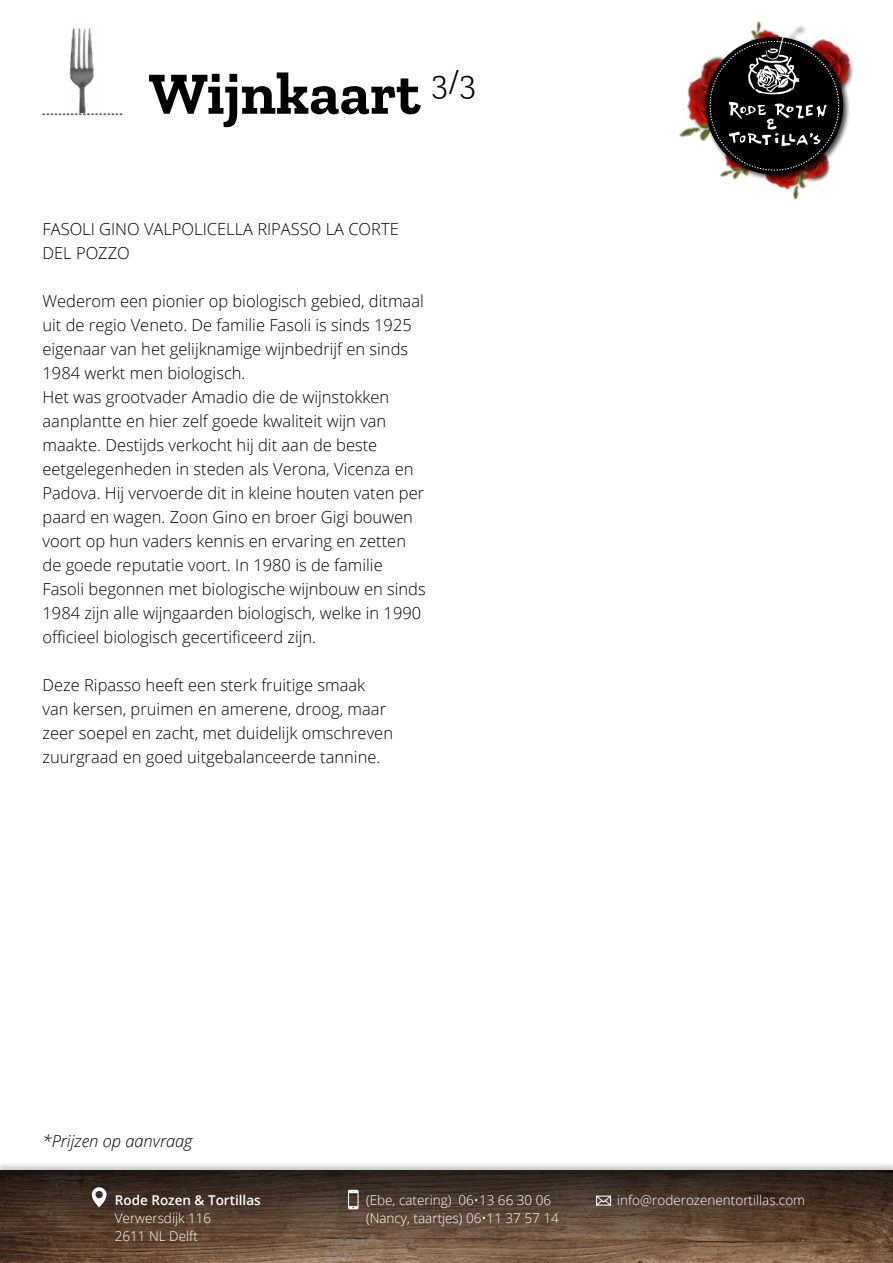
<style>
.page{position:relative;width:893px;height:1263px;background:#fff}
.page>*{position:absolute;margin:0;border:0;box-sizing:border-box;transform-origin:0 0}
.t1{font:700 60px "Zilla Slab";color:#000}
.t2{font:300 16.5px/24px "Open Sans";color:#000}
.t3{font:italic 300 16.5px "Open Sans";color:#000}
.t4{font:300 13.5px/18px "Open Sans";color:#fff}
.t5{font:600 13.5px "Open Sans";color:#fff}
</style>
<div class="page">
<div style="left:0;top:1162px;width:893px;height:101px;background:#000;opacity:.2"></div>
<svg style="left:0;top:1171px;width:893px;height:92px;background:#574232"></svg>
<svg style="left:92px;top:1187px;width:15px;height:20px"></svg>
<svg style="left:596px;top:1195px;width:16px;height:11px"></svg>
<svg style="left:348px;top:1190px;width:11px;height:19px"></svg>
<img style="left:69px;top:27px;width:25px;height:86px">
<svg style="left:43px;top:114px;width:79px;height:1px"></svg>
<img style="left:851px;top:61px;width:3px;height:20px">
<img style="left:679px;top:80px;width:24px;height:62px">
<img style="left:773px;top:182px;width:34px;height:18px">
<img style="left:693px;top:66px;width:10px;height:41px">
<div style="left:703px;top:35px;width:148px;height:147px;background:#000;opacity:.7"></div>
<div style="left:708px;top:39px;width:138px;height:138px;background:#000;opacity:.7"></div>
<svg style="left:710px;top:22px;width:129px;height:148px"></svg>
<h1 class="t1" style="left:149px;top:59px;width:329px">Wijnkaart <sup>3/3</sup></h1>
<p class="t2" style="left:43px;top:216px;width:358px">FASOLI GINO VALPOLICELLA RIPASSO LA CORTE<br>DEL POZZO</p>
<p class="t2" style="left:43px;top:288px;width:385px">Wederom een pionier op biologisch gebied, ditmaal uit de regio Veneto. De familie Fasoli is sinds 1925 eigenaar van het gelijknamige wijnbedrijf en sinds 1984 werkt men biologisch.<br>Het was grootvader Amadio die de wijnstokken aanplantte en hier zelf goede kwaliteit wijn van maakte. Destijds verkocht hij dit aan de beste eetgelegenheden in steden als Verona, Vicenza en Padova. Hij vervoerde dit in kleine houten vaten per paard en wagen. Zoon Gino en broer Gigi bouwen voort op hun vaders kennis en ervaring en zetten de goede reputatie voort. In 1980 is de familie Fasoli begonnen met biologische wijnbouw en sinds 1984 zijn alle wijngaarden biologisch, welke in 1990 officieel biologisch gecertificeerd zijn.</p>
<p class="t2" style="left:43px;top:672px;width:352px">Deze Ripasso heeft een sterk fruitige smaak van kersen, pruimen en amerene, droog, maar zeer soepel en zacht, met duidelijk omschreven zuurgraad en goed uitgebalanceerde tannine.</p>
<p class="t3" style="left:43px;top:1129px;width:152px">*Prijzen op aanvraag</p>
<p class="t5" style="left:115px;top:1191px;width:147px">Rode Rozen &amp; Tortillas</p>
<p class="t4" style="left:115px;top:1209px;width:98px">Verwersdijk 116<br>2611 NL Delft</p>
<p class="t4" style="left:366px;top:1191px;width:194px">(Ebe, catering) 06•13 66 30 06 (Nancy, taartjes) 06•11 37 57 14</p>
<p class="t4" style="left:617px;top:1191px;width:189px">info@roderozenentortillas.com</p>
</div>
